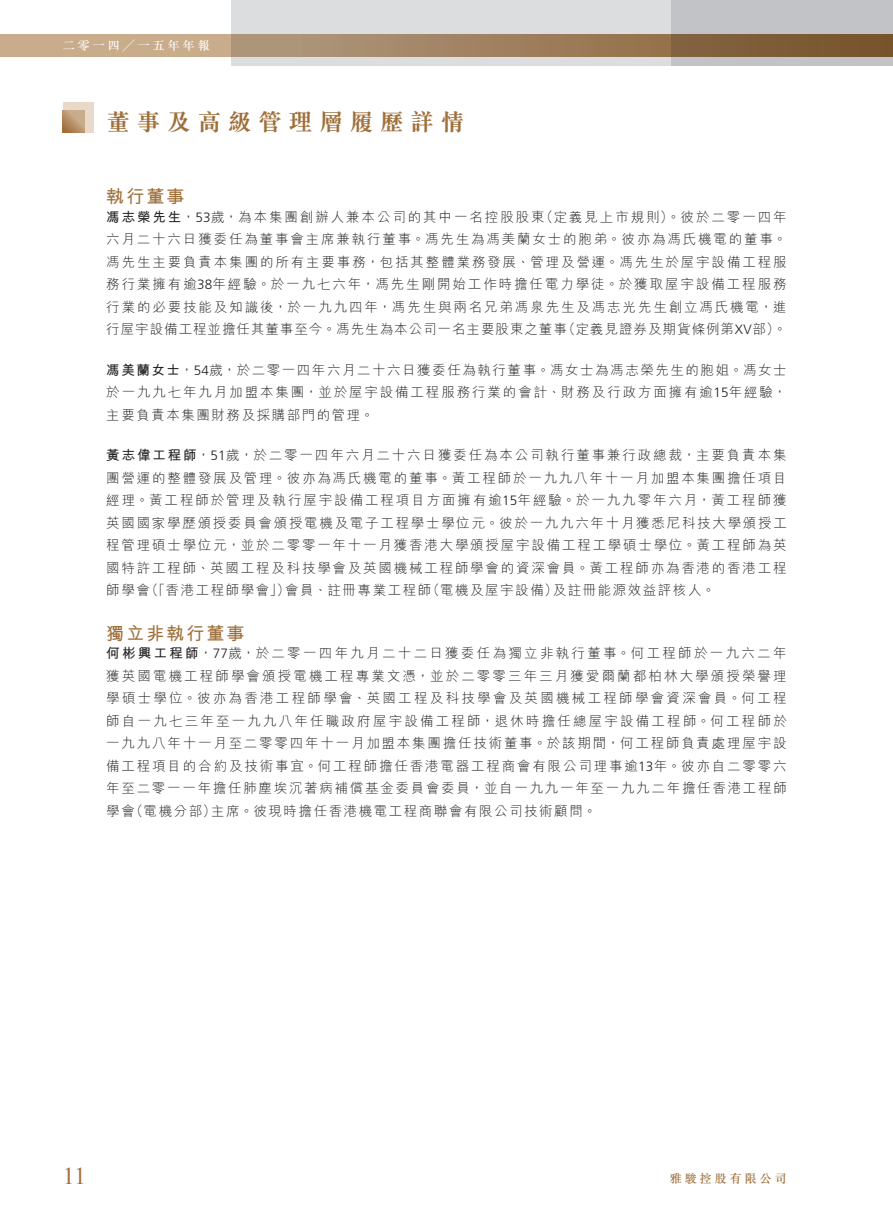
<style>
.page{position:relative;width:893px;height:1212px;background:#fff}
.page>*{position:absolute;margin:0;border:0;box-sizing:border-box;transform-origin:0 0}
.t1{font:700 24px "M Sung HK";letter-spacing:.265em;color:#9f6f3a}
.t2{font:24px "Times New Roman";color:#9f6f3a}
._03_H1{font:700 18px "M Hei HK";letter-spacing:.115em;color:#9f6f3a}
._11_P0{font:300 13.5px/22.5px "M Hei HK";letter-spacing:.135em;color:#231f20;text-align:justify}
._11_P0-2{font:300 13.5px "M Hei HK";letter-spacing:.17em;color:#231f20}
._11_P0-3{font:300 13.5px "M Hei HK";letter-spacing:.115em;color:#231f20}
._11_P0-4{font:300 13.5px "M Hei HK";letter-spacing:.07em;color:#231f20}
._11_P0-5{font:300 13.5px "M Hei HK";letter-spacing:.155em;color:#231f20}
._11_P0-6{font:300 13.5px "M Hei HK";letter-spacing:.16em;color:#231f20}
.t3{font:500 12px "M Sung HK";letter-spacing:.25em;color:#fff}
.t4{font:500 12px "M Sung HK";letter-spacing:.25em;color:#9f6f3a}
.s1{font-weight:700}
.s2{font-family:"Frutiger LT Std"}
</style>
<div class="page">
<div style="left:232px;top:0;width:661px;height:66px;background:#dcdddf"></div>
<svg style="left:0;top:34px;width:672px;height:22px;background:#af9272"></svg>
<svg style="left:672px;top:0;width:221px;height:66px;background:#a99e93"></svg>
<div style="left:63px;top:102px;width:30px;height:30px;background:#e8d9c9"></div>
<svg style="left:63px;top:111px;width:21px;height:21px"></svg>
<p class="t3" style="left:63px;top:38px;width:148px">二零一四╱一五年年報</p>
<h1 class="t1" style="left:106px;top:106px;width:360px">董事及高級管理層履歷詳情</h1>
<p class="_03_H1" style="left:106px;top:183px;width:80px">執行董事</p>
<p class="_11_P0" style="left:106px;top:205px;width:440px"><span class="s1">馮志榮先生</span>，<span class="s2">53</span>歲，為本集團創辦人兼本公司的其中一名控股股東</p>
<p class="_11_P0" style="left:106px;top:227px;width:682px">六月二十六日獲委任為董事會主席兼執行董事。馮先生為馮美蘭女士的胞弟。彼亦為馮氏機電的董事。</p>
<p class="_11_P0" style="left:106px;top:250px;width:682px">馮先生主要負責本集團的所有主要事務，包括其整體業務發展、管理及營運。馮先生於屋宇設備工程服</p>
<p class="_11_P0" style="left:106px;top:272px;width:682px">務行業擁有逾<span class="s2">38</span>年經驗。於一九七六年，馮先生剛開始工作時擔任電力學徒。於獲取屋宇設備工程服務</p>
<p class="_11_P0" style="left:106px;top:295px;width:682px">行業的必要技能及知識後，於一九九四年，馮先生與兩名兄弟馮泉先生及馮志光先生創立馮氏機電，進</p>
<p class="_11_P0-4" style="left:562px;top:320px;width:226px">（定義見證券及期貨條例第<span class="s2">XV</span>部。(</p>
<p class="_11_P0" style="left:540px;top:205px;width:248px">（定義見上市規則）。彼於二零一四年</p>
<p class="_11_P0-4" style="left:106px;top:320px;width:462px">行屋宇設備工程並擔任其董事至今。馮先生為本公司一名主要股東之董事</p>
<p class="_11_P0" style="left:106px;top:358px;width:682px"><span class="s1">馮美蘭女士</span>，<span class="s2">54</span>歲，於二零一四年六月二十六日獲委任為執行董事。馮女士為馮志榮先生的胞姐。馮女士於一九九七年九月加盟本集團，並於屋宇設備工程服務行業的會計、財務及行政方面擁有逾<span class="s2">15</span>年經驗，主要負責本集團財務及採購部門的管理。</p>
<p class="_11_P0" style="left:106px;top:443px;width:682px"><span class="s1">黃志偉工程師</span>，<span class="s2">51</span>歲，於二零一四年六月二十六日獲委任為本公司執行董事兼行政總裁，主要負責本集</p>
<p class="_11_P0" style="left:106px;top:466px;width:682px">團營運的整體發展及管理。彼亦為馮氏機電的董事。黃工程師於一九九八年十一月加盟本集團擔任項目</p>
<p class="_11_P0" style="left:106px;top:488px;width:682px">經理。黃工程師於管理及執行屋宇設備工程項目方面擁有逾<span class="s2">15</span>年經驗。於一九九零年六月，黃工程師獲</p>
<p class="_11_P0" style="left:106px;top:511px;width:682px">英國國家學歷頒授委員會頒授電機及電子工程學士學位元。彼於一九九六年十月獲悉尼科技大學頒授工</p>
<p class="_11_P0" style="left:106px;top:533px;width:682px">程管理碩士學位元，並於二零零一年十一月獲香港大學頒授屋宇設備工程工學碩士學位。黃工程師為英</p>
<p class="_11_P0" style="left:106px;top:556px;width:682px">國特許工程師、英國工程及科技學會及英國機械工程師學會的資深會員。黃工程師亦為香港的香港工程</p>
<p class="_11_P0-3" style="left:553px;top:581px;width:164px">及註冊能源效益評核人。</p>
<p class="_11_P0" style="left:106px;top:578px;width:45px">師學會</p>
<p class="_03_H1" style="left:106px;top:620px;width:140px">獨立非執行董事</p>
<p class="_11_P0-2" style="left:106px;top:644px;width:682px"><span class="s1">何彬興工程師</span>，<span class="s2">77</span>歲，於二零一四年九月二十二日獲委任為獨立非執行董事。何工程師於一九六二年</p>
<p class="_11_P0-5" style="left:106px;top:666px;width:682px">獲英國電機工程師學會頒授電機工程專業文憑，並於二零零三年三月獲愛爾蘭都柏林大學頒授榮譽理</p>
<p class="_11_P0-2" style="left:106px;top:689px;width:682px">學碩士學位。彼亦為香港工程師學會、英國工程及科技學會及英國機械工程師學會資深會員。何工程</p>
<p class="_11_P0-6" style="left:106px;top:711px;width:682px">師自一九七三年至一九九八年任職政府屋宇設備工程師，退休時擔任總屋宇設備工程師。何工程師於</p>
<p class="_11_P0" style="left:106px;top:731px;width:682px">一九九八年十一月至二零零四年十一月加盟本集團擔任技術董事。於該期間，何工程師負責處理屋宇設</p>
<p class="_11_P0" style="left:106px;top:754px;width:682px">備工程項目的合約及技術事宜。何工程師擔任香港電器工程商會有限公司理事逾<span class="s2">13</span>年。彼亦自二零零六</p>
<p class="_11_P0" style="left:106px;top:776px;width:682px">年至二零一一年擔任肺塵埃沉著病補償基金委員會委員，並自一九九一年至一九九二年擔任香港工程師</p>
<p class="_11_P0-3" style="left:211px;top:801px;width:387px">主席。彼現時擔任香港機電工程商聯會有限公司技術顧問。</p>
<p class="_11_P0-3" style="left:145px;top:581px;width:146px">（「香港工程師學會」）</p>
<p class="_11_P0-3" style="left:285px;top:581px;width:148px">會員、註冊專業工程師</p>
<p class="_11_P0-3" style="left:426px;top:581px;width:133px">（電機及屋宇設備）</p>
<p class="_11_P0" style="left:130px;top:799px;width:87px">（電機分部）</p>
<p class="_11_P0" style="left:106px;top:799px;width:30px">學會</p>
<p class="t2" style="left:63px;top:1159px;width:25px">11</p>
<p class="t4" style="left:670px;top:1170px;width:119px">雅駿控股有限公司</p>
</div>
